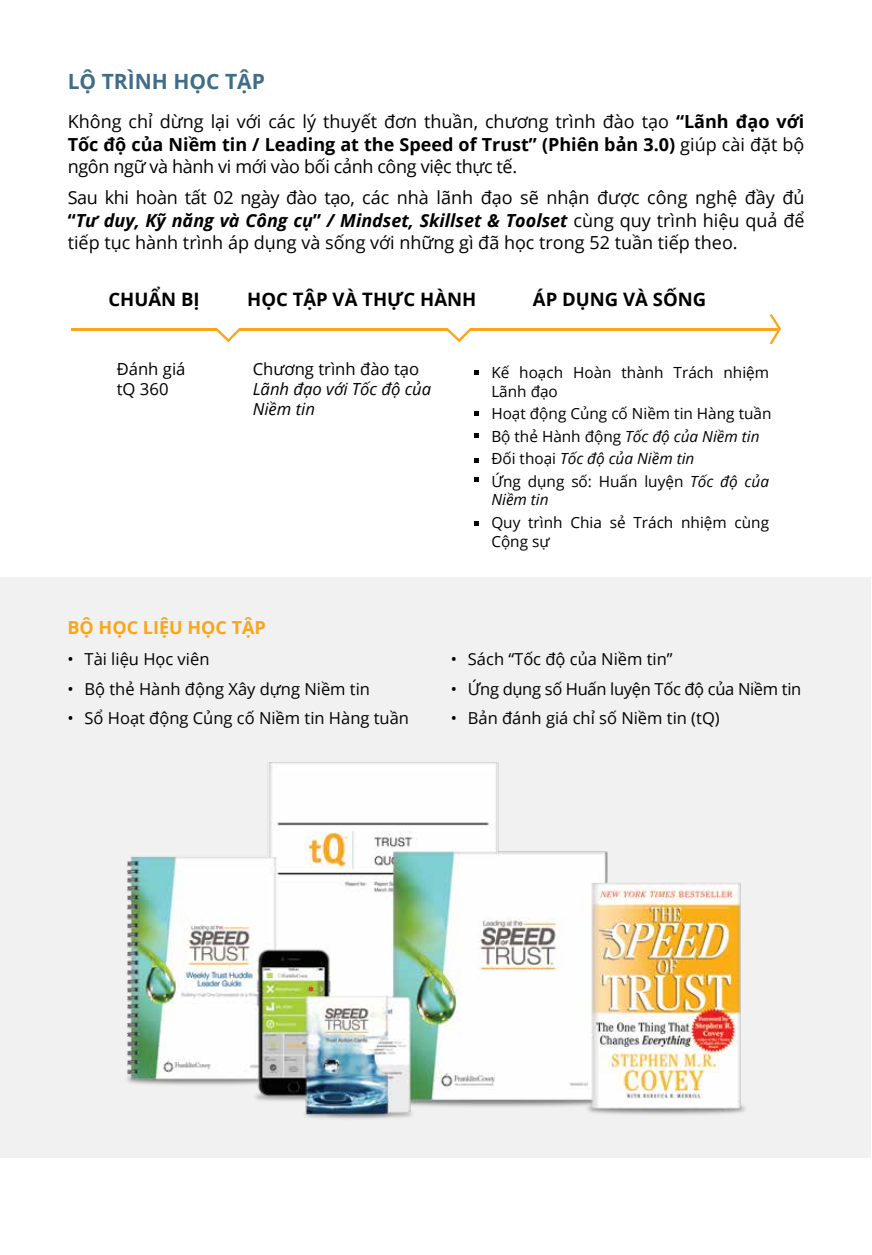
<style>
.page{position:relative;width:872px;height:1255px;background:#fff}
.page>*{position:absolute;margin:0;border:0;box-sizing:border-box;transform-origin:0 0}
.t1{font:700 21px "Open Sans";color:#3f6d89}
.t2{font:700 18.45px "Open Sans";color:#000}
.t3{font:18px/22.5px "Open Sans";color:#000;text-align:justify}
.t4{font:700 18px "Open Sans";color:#faa61a}
.t5{font:16.65px/20px "Open Sans";color:#000}
.t6{font:italic 16.65px/20px "Open Sans";color:#000}
.t7{font:16.5px "Open Sans";color:#000}
.t8{font:16.5px "Open Sans";letter-spacing:-.02em;color:#000}
.t9{font:15.3px/22.6px "Open Sans";color:#000}
.t10{font:italic 15.3px "Open Sans";color:#000}
.s1{font-weight:700}
.s2{font-weight:700;font-style:italic}
.s3{font-style:italic}
</style>
<div class="page">
<div style="left:1px;top:577px;width:870px;height:580px;background:#f1f1f2"></div>
<svg style="left:447px;top:328px;width:24px;height:14px"></svg>
<svg style="left:216px;top:328px;width:24px;height:14px"></svg>
<hr style="left:71px;top:328px;width:146px;height:2px;background:#faa61a">
<hr style="left:239px;top:328px;width:209px;height:2px;background:#faa61a">
<hr style="left:470px;top:328px;width:307px;height:2px;background:#faa61a">
<svg style="left:769px;top:314px;width:12px;height:30px"></svg>
<svg style="left:474px;top:370px;width:5px;height:4px"></svg>
<svg style="left:474px;top:411px;width:5px;height:5px"></svg>
<svg style="left:474px;top:433px;width:5px;height:5px"></svg>
<svg style="left:474px;top:458px;width:5px;height:4px"></svg>
<svg style="left:474px;top:477px;width:5px;height:5px"></svg>
<svg style="left:474px;top:521px;width:5px;height:4px"></svg>
<img style="left:127px;top:762px;width:618px;height:357px">
<p class="t1" style="left:68px;top:66px;width:199px">LỘ TRÌNH HỌC TẬP</p>
<p class="t3" style="left:68px;top:110px;width:738px">Không chỉ dừng lại với các lý thuyết đơn thuần, chương trình đào tạo <span class="s1">“Lãnh đạo với Tốc độ của Niềm tin / Leading at the Speed of Trust” (Phiên bản 3.0)</span> giúp cài đặt bộ ngôn ngữ và hành vi mới vào bối cảnh công việc thực tế.</p>
<p class="t3" style="left:68px;top:186px;width:738px">Sau khi hoàn tất 02 ngày đào tạo, các nhà lãnh đạo sẽ nhận được công nghệ đầy đủ <span class="s1">“</span><span class="s2">Tư duy, Kỹ năng và Công cụ</span><span class="s1">”</span> <span class="s2">/ Mindset, Skillset &amp; Toolset</span> cùng quy trình hiệu quả để tiếp tục hành trình áp dụng và sống với những gì đã học trong 52 tuần tiếp theo.</p>
<p class="t2" style="left:108px;top:286px;width:93px">CHUẨN BỊ</p>
<p class="t2" style="left:247px;top:286px;width:231px">HỌC TẬP VÀ THỰC HÀNH</p>
<p class="t2" style="left:533px;top:286px;width:175px">ÁP DỤNG VÀ SỐNG</p>
<p class="t5" style="left:117px;top:358px;width:70px">Đánh giá tQ 360</p>
<p class="t9" style="left:491px;top:363px;width:279px;line-height:18.5px">Kế hoạch Hoàn thành Trách nhiệm<br>Lãnh đạo</p>
<p class="t9" style="left:491px;top:402px;width:282px">Hoạt động Củng cố Niềm tin Hàng tuần<br>Bộ thẻ Hành động <span class="s3">Tốc độ của Niềm tin<br></span>Đối thoại <span class="s3">Tốc độ của Niềm tin<br></span>Ứng dụng số: Huấn luyện <span class="s3">Tốc độ của</span></p>
<p class="t10" style="left:491px;top:489px;width:59px">Niềm tin</p>
<p class="t9" style="left:491px;top:513px;width:279px;line-height:18.5px">Quy trình Chia sẻ Trách nhiệm cùng<br>Cộng sự</p>
<p class="t5" style="left:253px;top:358px;width:168px">Chương trình đào tạo</p>
<p class="t6" style="left:253px;top:378px;width:180px">Lãnh đạo với Tốc độ của<br>Niềm tin</p>
<p class="t4" style="left:68px;top:614px;width:200px">BỘ HỌC LIỆU HỌC TẬP</p>
<p class="t7" style="left:68px;top:647px;width:143px">• Tài liệu Học viên</p>
<p class="t7" style="left:68px;top:677px;width:304px">• Bộ thẻ Hành động Xây dựng Niềm tin</p>
<p class="t7" style="left:68px;top:706px;width:343px">• Sổ Hoạt động Củng cố Niềm tin Hàng tuần</p>
<p class="t7" style="left:451px;top:647px;width:223px">• Sách “Tốc độ của Niềm tin”</p>
<p class="t8" style="left:451px;top:677px;width:352px">• Ứng dụng số Huấn luyện Tốc độ của Niềm tin</p>
<p class="t7" style="left:451px;top:706px;width:270px">• Bản đánh giá chỉ số Niềm tin (tQ)</p>
</div>
